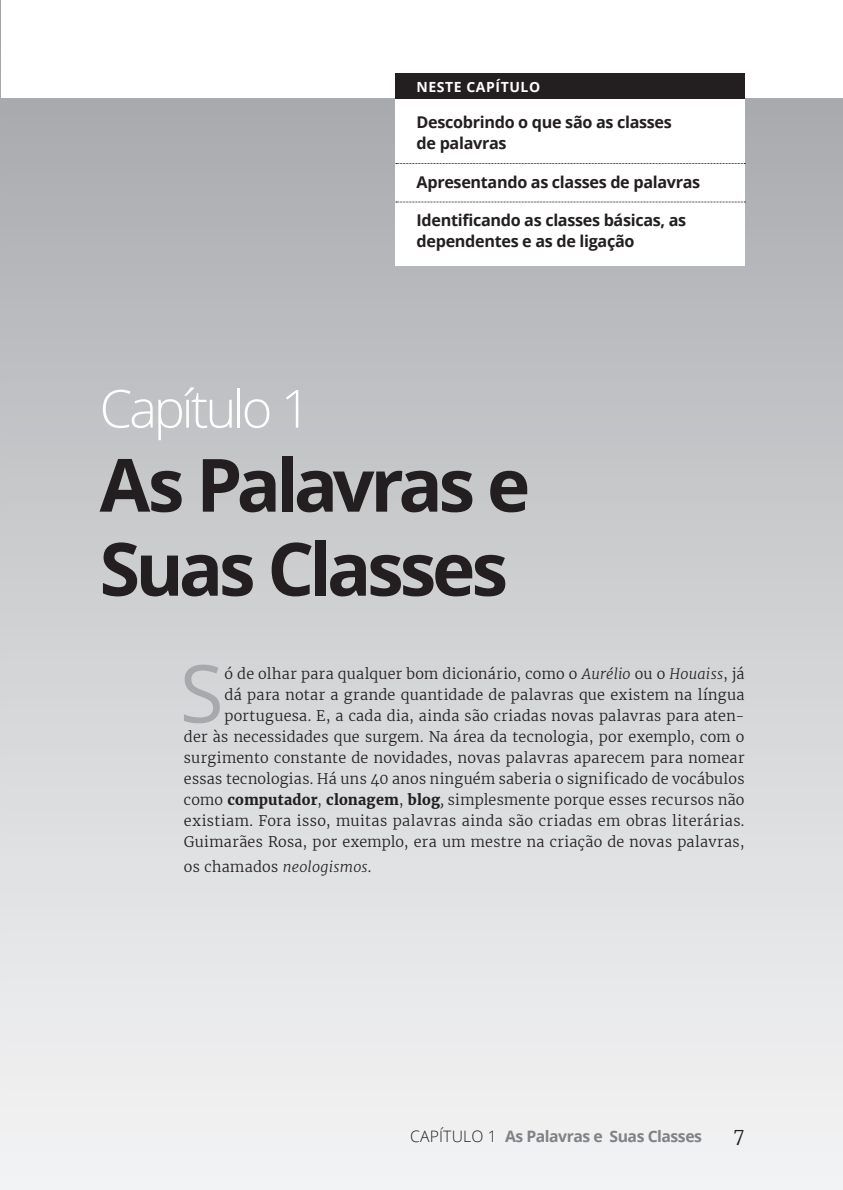
<style>
.page{position:relative;width:843px;height:1190px;background:#fff}
.page>*{position:absolute;margin:0;border:0;box-sizing:border-box;transform-origin:0 0}
.t1{font:79.98px "Open Sans";color:#a8a9ad}
.t2{font:700 73.5px/84px "Open Sans";letter-spacing:-.065em;color:#231f20}
.t3{font:300 52.5px "Open Sans";letter-spacing:-.06em;color:#fff}
.t4{font:300 19.25px "Merriweather";color:#231f20}
.t5{font:700 16.1px/21px "Open Sans";letter-spacing:-.02em;color:#231f20}
.t6{font:700 15.75px "Open Sans";letter-spacing:-.03em;color:#808285}
.t7{font:300 14.35px/21px "Merriweather";letter-spacing:.02em;color:#231f20;text-align:right}
.t8{font:700 14px "Open Sans";letter-spacing:.04em;color:#fff}
.s1{font-style:italic}
.s2{font-weight:700}
.s3{font-weight:300;color:#231f20}
</style>
<div class="page">
<div style="left:1px;top:0;width:842px;height:1189px;background:linear-gradient(to bottom,#a4a5a9,#f6f7f8)"></div>
<div style="left:0;top:0;width:843px;height:98px;background:#fff"></div>
<div style="left:395px;top:73px;width:349px;height:27px;background:#231f20"></div>
<svg style="left:0;top:1px;width:1px;height:1188px"></svg>
<div style="left:395px;top:100px;width:349px;height:166px;background:#fff"></div>
<svg style="left:396px;top:163px;width:349px;height:1px"></svg>
<svg style="left:396px;top:202px;width:349px;height:1px"></svg>
<p class="t8" style="left:417px;top:77px;width:125px">NESTE CAPÍTULO</p>
<p class="t5" style="left:417px;top:111px;width:257px">Descobrindo o que são as classes de palavras</p>
<p class="t5" style="left:417px;top:171px;width:285px">Apresentando as classes de palavras</p>
<p class="t5" style="left:417px;top:209px;width:271px">Identificando as classes básicas, as dependentes e as de ligação</p>
<h3 class="t3" style="left:100px;top:372px;width:213px">Capítulo 1</h3>
<h2 class="t2" style="left:100px;top:441px;width:432px">As Palavras e<br>Suas Classes</h2>
<h1 class="t1" style="left:180px;top:638px;width:45px">S</h1>
<p class="t7" style="left:184px;top:663px;width:562px">ó de olhar para qualquer bom dicionário, como o <span class="s1">Aurélio</span> ou o <span class="s1">Houaiss</span>, já<br>dá para notar a grande quantidade de palavras que existem na língua portuguesa. E, a cada dia, ainda são criadas novas palavras para aten-<br>der às necessidades que surgem. Na área da tecnologia, por exemplo, com o surgimento constante de novidades, novas palavras aparecem para nomear essas tecnologias. Há uns 40 anos ninguém saberia o significado de vocábulos como <span class="s2">computador</span>, <span class="s2">clonagem</span>, <span class="s2">blog</span><span class="s1">,</span> simplesmente porque esses recursos não existiam. Fora isso, muitas palavras ainda são criadas em obras literárias.<br>Guimarães Rosa, por exemplo, era um mestre na criação de novas palavras,</p>
<p class="t7" style="left:184px;top:856px;width:189px">os chamados <span class="s1">neologismos</span>.</p>
<p class="t6" style="left:410px;top:1124px;width:293px"><span class="s3">Capítulo 1</span> As Palavras e Suas Classes</p>
<h3 class="t4" style="left:733px;top:1122px;width:13px">7</h3>
</div>
